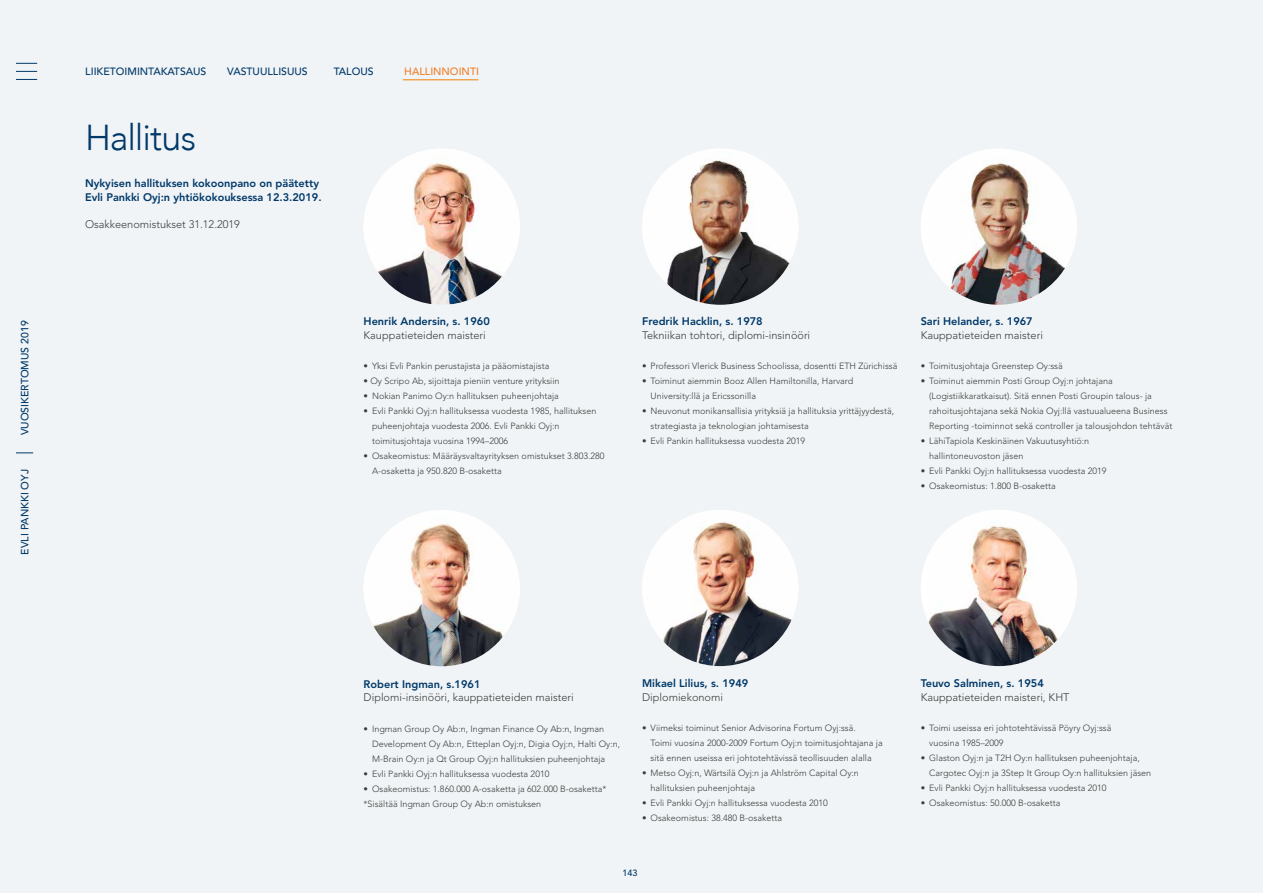
<style>
.page{position:relative;width:1263px;height:893px;background:#fff}
.page>*{position:absolute;margin:0;border:0;box-sizing:border-box;transform-origin:0 0}
.t1{font:300 36px "Avenir";letter-spacing:-.03em;color:#003869}
.t2{font:800 10.95px/13.5px "Avenir LT Std";color:#003869}
.t3{font:300 10.95px "Avenir LT Std";color:#3c3c3b}
.t4{font:500 10.5px "Avenir LT Std";color:#003869}
.t5{font:500 10.5px "Avenir LT Std";color:#f07e26}
.t6{font:300 9px/15px "Avenir LT Std";color:#3c3c3b}
.t7{font:500 9px "Avenir LT Std";color:#003869}
</style>
<div class="page">
<div style="left:51px;top:0;width:1212px;height:893px;background:#f0f4f6"></div>
<div style="left:0;top:0;width:51px;height:893px;background:#f0f4f6"></div>
<img style="left:364px;top:510px;width:156px;height:156px;border-radius:78px">
<img style="left:642px;top:511px;width:156px;height:155px">
<img style="left:927px;top:510px;width:150px;height:156px">
<img style="left:646px;top:149px;width:152px;height:156px">
<img style="left:929px;top:149px;width:148px;height:156px">
<svg style="left:16px;top:79px;width:21px;height:1px"></svg>
<svg style="left:16px;top:63px;width:21px;height:1px"></svg>
<svg style="left:16px;top:71px;width:21px;height:1px"></svg>
<svg style="left:16px;top:453px;width:17px;height:1px"></svg>
<hr style="left:403px;top:79px;width:75px;height:1px;background:#ef7d00">
<img style="left:364px;top:149px;width:156px;height:156px;border-radius:78px">
<p class="t4" style="left:19px;top:435px;width:116px;rotate:-90deg">VUOSIKERTOMUS 2019</p>
<p class="t4" style="left:19px;top:555px;width:87px;rotate:-90deg">EVLI PANKKI OYJ</p>
<p class="t4" style="left:85px;top:65px;width:123px">LIIKETOIMINTAKATSAUS</p>
<p class="t4" style="left:227px;top:65px;width:82px">VASTUULLISUUS</p>
<p class="t4" style="left:334px;top:65px;width:41px">TALOUS</p>
<h1 class="t1" style="left:85px;top:117px;width:112px">Hallitus</h1>
<p class="t2" style="left:85px;top:177px;width:238px">Nykyisen hallituksen kokoonpano on päätetty<br>Evli Pankki Oyj:n yhtiökokouksessa 12.3.2019.</p>
<p class="t3" style="left:85px;top:217px;width:156px">Osakkeenomistukset 31.12.2019</p>
<p class="t5" style="left:404px;top:65px;width:76px">HALLINNOINTI</p>
<p class="t2" style="left:364px;top:315px;width:128px">Henrik Andersin, s. 1960</p>
<p class="t3" style="left:364px;top:328px;width:124px">Kauppatieteiden maisteri</p>
<p class="t6" style="left:364px;top:358px;width:187px">• Yksi Evli Pankin perustajista ja pääomistajista</p>
<p class="t6" style="left:364px;top:373px;width:198px">• Oy Scripo Ab, sijoittaja pieniin venture yrityksiin</p>
<p class="t6" style="left:364px;top:388px;width:197px">• Nokian Panimo Oy:n hallituksen puheenjohtaja</p>
<p class="t6" style="left:372px;top:403px;width:226px;text-indent:-9px">• Evli Pankki Oyj:n hallituksessa vuodesta 1985, hallituksen puheenjohtaja vuodesta 2006. Evli Pankki Oyj:n toimitusjohtaja vuosina 1994–2006</p>
<p class="t6" style="left:372px;top:448px;width:234px;text-indent:-9px">• Osakeomistus: Määräysvaltayrityksen omistukset 3.803.280<br>A-osaketta ja 950.820 B-osaketta</p>
<p class="t2" style="left:642px;top:315px;width:122px">Fredrik Hacklin, s. 1978</p>
<p class="t3" style="left:642px;top:328px;width:170px">Tekniikan tohtori, diplomi-insinööri</p>
<p class="t6" style="left:642px;top:358px;width:257px">• Professori Vlerick Business Schoolissa, dosentti ETH Zürichissä</p>
<p class="t6" style="left:651px;top:373px;width:204px;text-indent:-9px">• Toiminut aiemmin Booz Allen Hamiltonilla, Harvard<br>University:llä ja Ericssonilla</p>
<p class="t6" style="left:651px;top:403px;width:245px;text-indent:-9px">• Neuvonut monikansallisia yrityksiä ja hallituksia yrittäjyydestä, strategiasta ja teknologian johtamisesta</p>
<p class="t6" style="left:642px;top:433px;width:164px">• Evli Pankin hallituksessa vuodesta 2019</p>
<p class="t2" style="left:921px;top:315px;width:114px">Sari Helander, s. 1967</p>
<p class="t3" style="left:921px;top:328px;width:124px">Kauppatieteiden maisteri</p>
<p class="t6" style="left:921px;top:358px;width:144px">• Toimitusjohtaja Greenstep Oy:ssä</p>
<p class="t6" style="left:929px;top:373px;width:245px;text-indent:-9px">• Toiminut aiemmin Posti Group Oyj:n johtajana (Logistiikkaratkaisut). Sitä ennen Posti Groupin talous- ja rahoitusjohtajana sekä Nokia Oyj:llä vastuualueena Business Reporting -toiminnot sekä controller ja talousjohdon tehtävät</p>
<p class="t6" style="left:929px;top:433px;width:162px;text-indent:-9px">• LähiTapiola Keskinäinen Vakuutusyhtiö:n hallintoneuvoston jäsen</p>
<p class="t6" style="left:921px;top:463px;width:187px">• Evli Pankki Oyj:n hallituksessa vuodesta 2019</p>
<p class="t6" style="left:921px;top:478px;width:137px">• Osakeomistus: 1.800 B-osaketta</p>
<p class="t2" style="left:364px;top:677px;width:118px">Robert Ingman, s.1961</p>
<p class="t3" style="left:364px;top:691px;width:212px">Diplomi-insinööri, kauppatieteiden maisteri</p>
<p class="t6" style="left:372px;top:721px;width:249px;text-indent:-9px">• Ingman Group Oy Ab:n, Ingman Finance Oy Ab:n, Ingman<br>Development Oy Ab:n, Etteplan Oyj:n, Digia Oyj:n, Halti Oy:n,<br>M-Brain Oy:n ja Qt Group Oyj:n hallituksien puheenjohtaja</p>
<p class="t6" style="left:364px;top:766px;width:187px">• Evli Pankki Oyj:n hallituksessa vuodesta 2010</p>
<p class="t6" style="left:364px;top:781px;width:244px">• Osakeomistus: 1.860.000 A-osaketta ja 602.000 B-osaketta* *Sisältää Ingman Group Oy Ab:n omistuksen</p>
<p class="t2" style="left:642px;top:677px;width:108px">Mikael Lilius, s. 1949</p>
<p class="t3" style="left:642px;top:690px;width:82px">Diplomiekonomi</p>
<p class="t6" style="left:651px;top:720px;width:234px;text-indent:-9px">• Viimeksi toiminut Senior Advisorina Fortum Oyj:ssä.<br>Toimi vuosina 2000-2009 Fortum Oyj:n toimitusjohtajana ja sitä ennen useissa eri johtotehtävissä teollisuuden alalla</p>
<p class="t6" style="left:651px;top:765px;width:210px;text-indent:-9px">• Metso Oyj:n, Wärtsilä Oyj:n ja Ahlström Capital Oy:n hallituksien puheenjohtaja</p>
<p class="t6" style="left:642px;top:795px;width:187px">• Evli Pankki Oyj:n hallituksessa vuodesta 2010</p>
<p class="t6" style="left:642px;top:810px;width:141px">• Osakeomistus: 38.480 B-osaketta</p>
<p class="t7" style="left:622px;top:868px;width:17px">143</p>
<p class="t2" style="left:921px;top:677px;width:125px">Teuvo Salminen, s. 1954</p>
<p class="t3" style="left:921px;top:690px;width:150px">Kauppatieteiden maisteri, KHT</p>
<p class="t6" style="left:929px;top:720px;width:184px;text-indent:-9px">• Toimi useissa eri johtotehtävissä Pöyry Oyj:ssä vuosina 1985–2009</p>
<p class="t6" style="left:929px;top:750px;width:224px;text-indent:-9px">• Glaston Oyj:n ja T2H Oy:n hallituksen puheenjohtaja,<br>Cargotec Oyj:n ja 3Step It Group Oy:n hallituksien jäsen</p>
<p class="t6" style="left:921px;top:780px;width:187px">• Evli Pankki Oyj:n hallituksessa vuodesta 2010</p>
<p class="t6" style="left:921px;top:795px;width:141px">• Osakeomistus: 50.000 B-osaketta</p>
</div>
